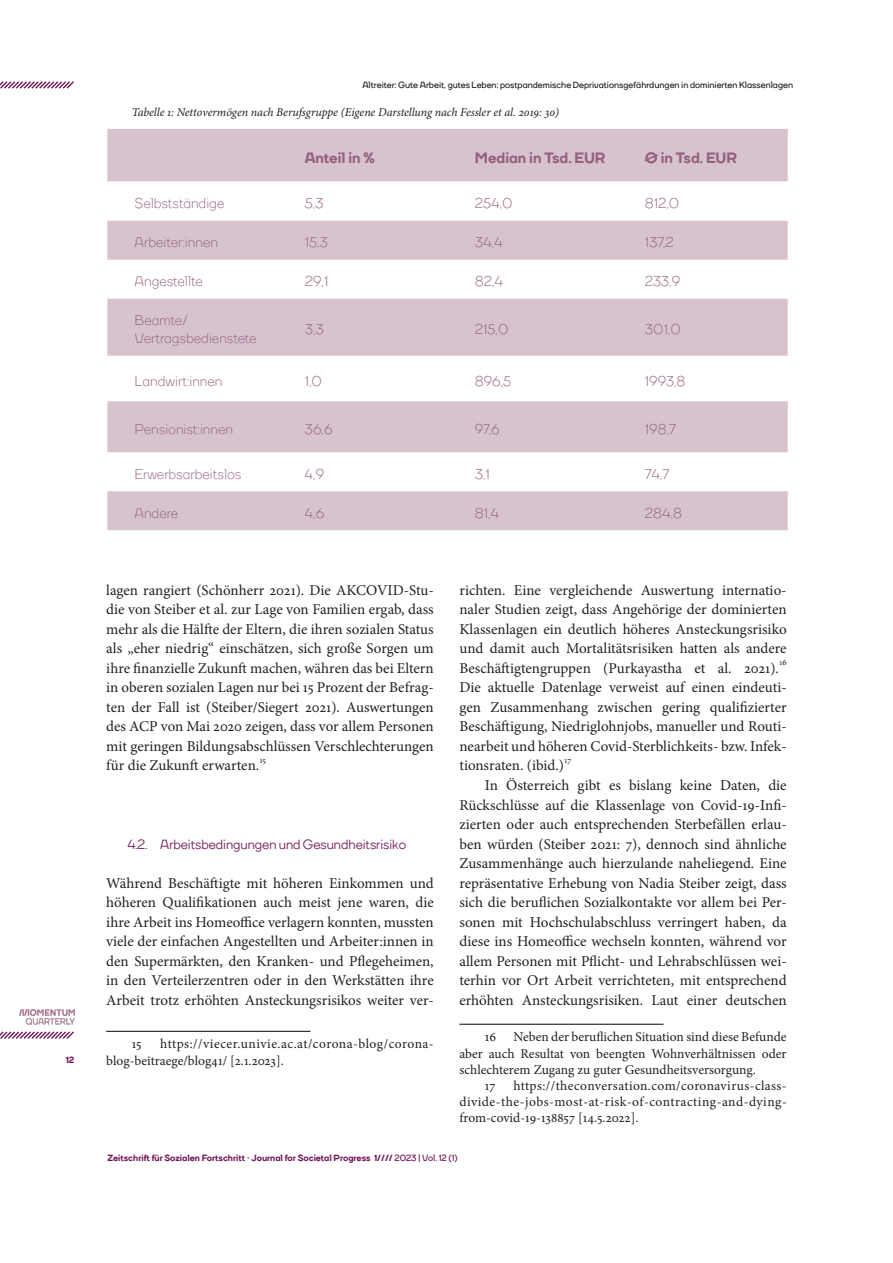
<style>
.page{position:relative;width:893px;height:1263px;background:#fff}
.page>*{position:absolute;margin:0;border:0;box-sizing:border-box;transform-origin:0 0}
.t1{font:15px/19.5px "Minion Pro";color:#231f20;text-align:justify}
.t2{font:800 15px "TT Firs";color:#96607f}
.t3{font:14.25px/18px "TT Firs";color:#96607f}
.t4{font:13.5px/16.2px "Minion Pro";color:#231f20;text-align:justify}
.t5{font:13.5px/16.2px "Minion Pro";letter-spacing:.025em;color:#231f20}
.t6{font:500 13.5px "TT Firs";color:#731856}
.t7{font:italic 12px "Minion Pro";letter-spacing:-.005em;color:#231f20}
.t8{font:700 9px "TT Firs";color:#231f20}
.t9{font:800 9px "TT Firs";color:#731856}
.t10{font:8.7px "Minion Pro";color:#231f20}
.s1{font-weight:700}
</style>
<div class="page">
<svg style="left:0;top:1031px;width:74px;height:8px"></svg>
<img style="left:19px;top:1009px;width:55px;height:15px">
<svg style="left:0;top:81px;width:74px;height:8px"></svg>
<hr style="left:106px;top:1031px;width:204px;height:1px;background:#231f20">
<hr style="left:459px;top:1024px;width:204px;height:1px;background:#231f20">
<svg style="left:107px;top:129px;width:681px;height:401px;fill:#d6c3ce"></svg>
<p class="t9" style="left:66px;top:1054px;width:10px">12</p>
<p class="t8" style="left:362px;top:79px;width:432px">Altreiter: Gute Arbeit, gutes Leben: postpandemische Deprivationsgefährdungen in dominierten Klassenlagen</p>
<p class="t7" style="left:132px;top:104px;width:429px">Tabelle 1: Nettovermögen nach Berufsgruppe (Eigene Darstellung nach Fessler et al. 2019: 30)</p>
<p class="t2" style="left:305px;top:148px;width:72px">Anteil in %</p>
<p class="t2" style="left:475px;top:148px;width:132px">Median in Tsd. EUR</p>
<p class="t2" style="left:645px;top:148px;width:94px">Ø in Tsd. EUR</p>
<p class="t3" style="left:135px;top:194px;width:91px">Selbstständige</p>
<p class="t3" style="left:305px;top:194px;width:20px">5,3</p>
<p class="t3" style="left:475px;top:194px;width:39px">254,0</p>
<p class="t3" style="left:645px;top:194px;width:36px">812,0</p>
<p class="t3" style="left:135px;top:233px;width:85px">Arbeiter:innen</p>
<p class="t3" style="left:305px;top:233px;width:25px">15,3</p>
<p class="t3" style="left:475px;top:233px;width:30px">34,4</p>
<p class="t3" style="left:645px;top:233px;width:30px">137,2</p>
<p class="t3" style="left:135px;top:272px;width:70px">Angestellte</p>
<p class="t3" style="left:305px;top:272px;width:25px">29,1</p>
<p class="t3" style="left:475px;top:272px;width:30px">82,4</p>
<p class="t3" style="left:645px;top:272px;width:37px">233,9</p>
<p class="t3" style="left:135px;top:311px;width:124px">Beamte/<br>Vertragsbedienstete</p>
<p class="t3" style="left:305px;top:320px;width:21px">3,3</p>
<p class="t3" style="left:475px;top:320px;width:35px">215,0</p>
<p class="t3" style="left:645px;top:320px;width:37px">301,0</p>
<p class="t3" style="left:135px;top:372px;width:89px">Landwirt:innen</p>
<p class="t3" style="left:305px;top:372px;width:19px">1,0</p>
<p class="t3" style="left:475px;top:372px;width:38px">896,5</p>
<p class="t3" style="left:645px;top:372px;width:42px">1993,8</p>
<p class="t3" style="left:135px;top:420px;width:100px">Pensionist:innen</p>
<p class="t3" style="left:305px;top:420px;width:29px">36,6</p>
<p class="t3" style="left:475px;top:420px;width:26px">97,6</p>
<p class="t3" style="left:645px;top:420px;width:33px">198,7</p>
<p class="t3" style="left:135px;top:465px;width:108px">Erwerbsarbeitslos</p>
<p class="t3" style="left:305px;top:465px;width:21px">4,9</p>
<p class="t3" style="left:475px;top:465px;width:17px">3,1</p>
<p class="t3" style="left:645px;top:465px;width:26px">74,7</p>
<p class="t3" style="left:135px;top:504px;width:45px">Andere</p>
<p class="t3" style="left:305px;top:504px;width:21px">4,6</p>
<p class="t3" style="left:475px;top:504px;width:26px">81,4</p>
<p class="t3" style="left:645px;top:504px;width:39px">284,8</p>
<p class="t1" style="left:106px;top:580px;width:329px">lagen rangiert (Schönherr 2021). Die AKCOVID-Stu&shy;die von Steiber et al. zur Lage von Familien ergab, dass mehr als die Hälfte der Eltern, die ihren sozialen Status als „eher niedrig“ einschätzen, sich große Sorgen um ihre finanzielle Zukunft machen, währen das bei Eltern in oberen sozialen Lagen nur bei 15 Prozent der Befrag&shy;ten der Fall ist (Steiber/Siegert 2021). Auswertungen des ACP von Mai 2020 zeigen, dass vor allem Personen mit geringen Bildungsabschlüssen Verschlechterungen für die Zukunft erwarten.</p>
<p class="t10" style="left:260px;top:754px;width:8px">15</p>
<p class="t6" style="left:128px;top:835px;width:280px">4.2. Arbeitsbedingungen und Gesundheitsrisiko</p>
<p class="t1" style="left:106px;top:873px;width:329px">Während Beschäftigte mit höheren Einkommen und höheren Qualifikationen auch meist jene waren, die ihre Arbeit ins Homeoffice verlagern konnten, mussten viele der einfachen Angestellten und Arbeiter:innen in den Supermärkten, den Kranken- und Pflegeheimen, in den Verteilerzentren oder in den Werkstätten ihre Arbeit trotz erhöhten Ansteckungsrisikos weiter ver-</p>
<p class="t4" style="left:132px;top:1036px;width:11px">15</p>
<p class="t5" style="left:106px;top:1036px;width:329px;text-indent:54px">https://viecer.univie.ac.at/corona-blog/corona&shy;blog-beitraege/blog41/ [2.1.2023].</p>
<p class="t1" style="left:459px;top:580px;width:329px">richten. Eine vergleichende Auswertung internatio&shy;naler Studien zeigt, dass Angehörige der dominierten Klassenlagen ein deutlich höheres Ansteckungsrisiko und damit auch Mortalitätsrisiken hatten als andere Beschäftigtengruppen (Purkayastha et al. 2021).</p>
<p class="t10" style="left:779px;top:657px;width:9px">16</p>
<p class="t1" style="left:459px;top:678px;width:329px">Die aktuelle Datenlage verweist auf einen eindeuti&shy;gen Zusammenhang zwischen gering qualifizierter Beschäftigung, Niedriglohnjobs, manueller und Routi&shy;nearbeit und höheren Covid-Sterblichkeits- bzw. Infek&shy;tionsraten. (ibid.)</p>
<p class="t10" style="left:564px;top:754px;width:8px">17</p>
<p class="t1" style="left:459px;top:775px;width:329px;text-indent:26px">In Österreich gibt es bislang keine Daten, die Rückschlüsse auf die Klassenlage von Covid-19-Infi&shy;zierten oder auch entsprechenden Sterbefällen erlau&shy;ben würden (Steiber 2021: 7), dennoch sind ähnliche Zusammenhänge auch hierzulande naheliegend. Eine repräsentative Erhebung von Nadia Steiber zeigt, dass sich die beruflichen Sozialkontakte vor allem bei Per&shy;sonen mit Hochschulabschluss verringert haben, da diese ins Homeoffice wechseln konnten, während vor allem Personen mit Pflicht- und Lehrabschlüssen wei&shy;terhin vor Ort Arbeit verrichteten, mit entsprechend erhöhten Ansteckungsrisiken. Laut einer deutschen</p>
<p class="t4" style="left:485px;top:1029px;width:13px">16</p>
<p class="t4" style="left:513px;top:1029px;width:275px">Neben der beruflichen Situation sind diese Befunde</p>
<p class="t4" style="left:459px;top:1045px;width:329px">aber auch Resultat von beengten Wohnverhältnissen oder</p>
<p class="t4" style="left:459px;top:1061px;width:298px">schlechterem Zugang zu guter Gesundheitsversorgung.</p>
<p class="t4" style="left:485px;top:1077px;width:12px">17</p>
<p class="t4" style="left:459px;top:1077px;width:329px;text-indent:54px">https://theconversation.com/coronavirus-class&shy;divide-the-jobs-most-at-risk-of-contracting-and-dying&shy;from-covid-19-138857 [14.5.2022].</p>
<p class="t9" style="left:107px;top:1151px;width:352px">Zeitschrift für Sozialen Fortschritt · Journal for Societal Progress 1//// <span class="s1">2023 | Vol. 12 (1)</span></p>
</div>
